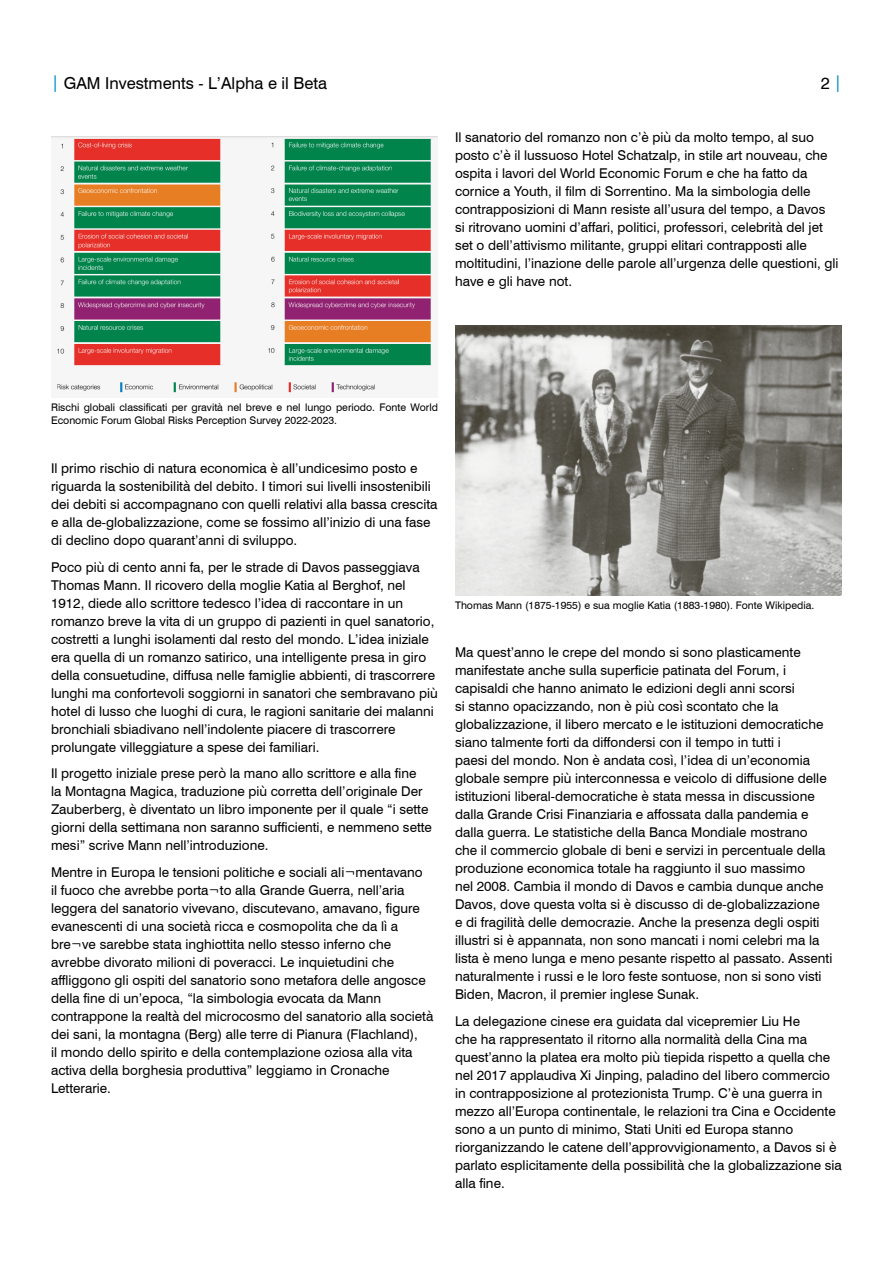
<style>
.page{position:relative;width:893px;height:1263px;background:#fff}
.page>*{position:absolute;margin:0;border:0;box-sizing:border-box;transform-origin:0 0}
.t1{font:16.5px "Swiss 721 BT";color:#000}
.BODY_text{font:13.5px/18px "Swiss 721 BT";color:#000}
.DISCLAIMER{font:10.5px/13.5px "Swiss 721 BT";color:#000}
.s1{color:#0087c7}
</style>
<div class="page">
<img style="left:51px;top:136px;width:387px;height:257px">
<img style="left:455px;top:326px;width:387px;height:269px">
<p class="t1" style="left:51px;top:73px;width:277px"><span class="s1">|</span> GAM Investments - L’Alpha e il Beta</p>
<p class="t1" style="left:821px;top:73px;width:22px">2 <span class="s1">|</span></p>
<p class="BODY_text" style="left:455px;top:128px;width:385px">Il sanatorio del romanzo non c’è più da molto tempo, al suo posto c’è il lussuoso Hotel Schatzalp, in stile art nouveau, che ospita i lavori del World Economic Forum e che ha fatto da cornice a Youth, il film di Sorrentino. Ma la simbologia delle contrapposizioni di Mann resiste all’usura del tempo, a Davos<br>si ritrovano uomini d’affari, politici, professori, celebrità del jet set o dell’attivismo militante, gruppi elitari contrapposti alle moltitudini, l’inazione delle parole all’urgenza delle questioni, gli have e gli have not.</p>
<p class="DISCLAIMER" style="left:51px;top:400px;width:388px">Rischi globali classificati per gravità nel breve e nel lungo periodo. Fonte World<br>Economic Forum Global Risks Perception Survey 2022-2023.</p>
<p class="BODY_text" style="left:51px;top:459px;width:388px">Il primo rischio di natura economica è all’undicesimo posto e riguarda la sostenibilità del debito. I timori sui livelli insostenibili dei debiti si accompagnano con quelli relativi alla bassa crescita e alla de-globalizzazione, come se fossimo all’inizio di una fase di declino dopo quarant’anni di sviluppo.</p>
<p class="BODY_text" style="left:51px;top:558px;width:388px">Poco più di cento anni fa, per le strade di Davos passeggiava Thomas Mann. Il ricovero della moglie Katia al Berghof, nel 1912, diede allo scrittore tedesco l’idea di raccontare in un romanzo breve la vita di un gruppo di pazienti in quel sanatorio, costretti a lunghi isolamenti dal resto del mondo. L’idea iniziale era quella di un romanzo satirico, una intelligente presa in giro della consuetudine, diffusa nelle famiglie abbienti, di trascorrere lunghi ma confortevoli soggiorni in sanatori che sembravano più hotel di lusso che luoghi di cura, le ragioni sanitarie dei malanni bronchiali sbiadivano nell’indolente piacere di trascorrere prolungate villeggiature a spese dei familiari.</p>
<p class="BODY_text" style="left:51px;top:764px;width:382px">Il progetto iniziale prese però la mano allo scrittore e alla fine<br>la Montagna Magica, traduzione più corretta dell’originale Der Zauberberg, è diventato un libro imponente per il quale “i sette giorni della settimana non saranno sufficienti, e nemmeno sette mesi” scrive Mann nell’introduzione.</p>
<p class="BODY_text" style="left:51px;top:863px;width:384px">Mentre in Europa le tensioni politiche e sociali ali¬mentavano<br>il fuoco che avrebbe porta¬to alla Grande Guerra, nell’aria leggera del sanatorio vivevano, discutevano, amavano, figure evanescenti di una società ricca e cosmopolita che da lì a bre¬ve sarebbe stata inghiottita nello stesso inferno che avrebbe divorato milioni di poveracci. Le inquietudini che affliggono gli ospiti del sanatorio sono metafora delle angosce della fine di un’epoca, “la simbologia evocata da Mann contrappone la realtà del microcosmo del sanatorio alla società dei sani, la montagna (Berg) alle terre di Pianura (Flachland),<br>il mondo dello spirito e della contemplazione oziosa alla vita activa della borghesia produttiva” leggiamo in Cronache Letterarie.</p>
<p class="DISCLAIMER" style="left:455px;top:598px;width:361px">Thomas Mann (1875-1955) e sua moglie Katia (1883-1980). Fonte Wikipedia.</p>
<p class="BODY_text" style="left:455px;top:643px;width:379px">Ma quest’anno le crepe del mondo si sono plasticamente manifestate anche sulla superficie patinata del Forum, i capisaldi che hanno animato le edizioni degli anni scorsi<br>si stanno opacizzando, non è più così scontato che la globalizzazione, il libero mercato e le istituzioni democratiche siano talmente forti da diffondersi con il tempo in tutti i<br>paesi del mondo. Non è andata così, l’idea di un’economia globale sempre più interconnessa e veicolo di diffusione delle istituzioni liberal-democratiche è stata messa in discussione dalla Grande Crisi Finanziaria e affossata dalla pandemia e dalla guerra. Le statistiche della Banca Mondiale mostrano che il commercio globale di beni e servizi in percentuale della produzione economica totale ha raggiunto il suo massimo<br>nel 2008. Cambia il mondo di Davos e cambia dunque anche Davos, dove questa volta si è discusso di de-globalizzazione<br>e di fragilità delle democrazie. Anche la presenza degli ospiti illustri si è appannata, non sono mancati i nomi celebri ma la lista è meno lunga e meno pesante rispetto al passato. Assenti naturalmente i russi e le loro feste sontuose, non si sono visti Biden, Macron, il premier inglese Sunak.</p>
<p class="BODY_text" style="left:455px;top:1012px;width:388px">La delegazione cinese era guidata dal vicepremier Liu He<br>che ha rappresentato il ritorno alla normalità della Cina ma quest’anno la platea era molto più tiepida rispetto a quella che nel 2017 applaudiva Xi Jinping, paladino del libero commercio in contrapposizione al protezionista Trump. C’è una guerra in mezzo all’Europa continentale, le relazioni tra Cina e Occidente sono a un punto di minimo, Stati Uniti ed Europa stanno riorganizzando le catene dell’approvvigionamento, a Davos si è parlato esplicitamente della possibilità che la globalizzazione sia alla fine.</p>
</div>
